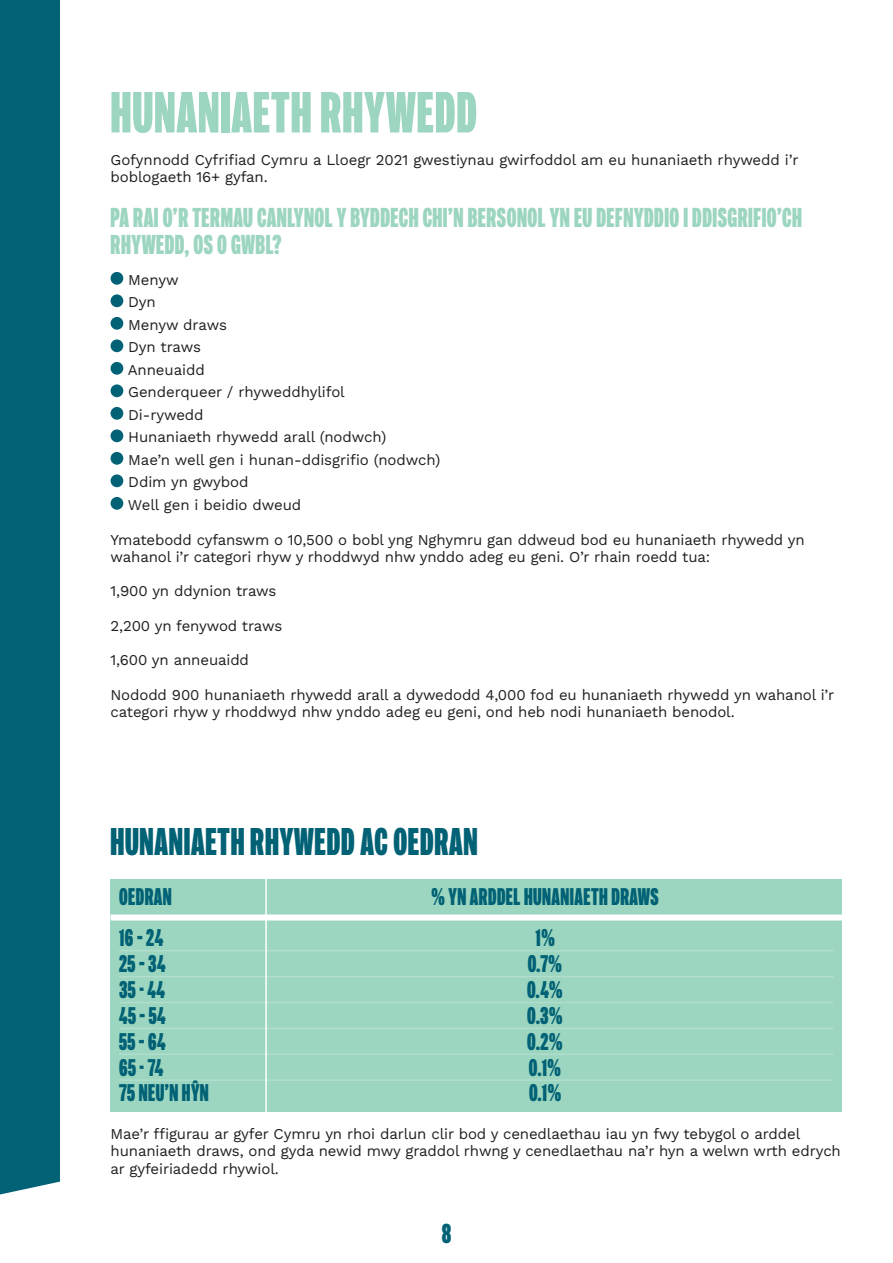
<style>
.page{position:relative;width:893px;height:1263px;background:#fff}
.page>*{position:absolute;margin:0;border:0;box-sizing:border-box;transform-origin:0 0}
.t1{font:54px "Stonewall Voice Stonewall Proud";letter-spacing:.02em;color:#9dd6c0}
.t2{font:36px "Stonewall Voice Stonewall Proud";letter-spacing:.02em;color:#016175}
.t3{font:25.5px/27px "Stonewall Voice Stonewall Proud";letter-spacing:.02em;color:#9dd6c0}
.t4{font:25.5px "Stonewall Voice Stonewall Proud";color:#016175}
.t5{font:22.5px "Stonewall Voice Stonewall Proud";letter-spacing:.02em;color:#016175}
.t6{font:15px/17.2px "Work Sans";letter-spacing:-.01em;color:#231f20}
</style>
<div class="page">
<div style="left:0;top:0;width:60px;height:1263px;background:#016175"></div>
<svg style="left:0;top:1000px;width:111px;height:263px;fill:#fff"></svg>
<div style="left:111px;top:272px;width:12px;height:13px;background:#016175;border-radius:50%"></div>
<div style="left:111px;top:294px;width:12px;height:13px;background:#016175;border-radius:50%"></div>
<div style="left:111px;top:317px;width:12px;height:13px;background:#016175;border-radius:50%"></div>
<div style="left:111px;top:339px;width:12px;height:13px;background:#016175;border-radius:50%"></div>
<div style="left:111px;top:362px;width:12px;height:13px;background:#016175;border-radius:50%"></div>
<div style="left:111px;top:384px;width:12px;height:13px;background:#016175;border-radius:50%"></div>
<div style="left:111px;top:407px;width:12px;height:13px;background:#016175;border-radius:50%"></div>
<div style="left:111px;top:429px;width:12px;height:13px;background:#016175;border-radius:50%"></div>
<div style="left:111px;top:452px;width:12px;height:13px;background:#016175;border-radius:50%"></div>
<div style="left:111px;top:474px;width:12px;height:13px;background:#016175;border-radius:50%"></div>
<div style="left:111px;top:497px;width:12px;height:13px;background:#016175;border-radius:50%"></div>
<div style="left:111px;top:879px;width:731px;height:233px;background:#9dd6c0"></div>
<hr style="left:119px;top:950px;width:714px;height:1px;background:#b1decd">
<hr style="left:119px;top:976px;width:714px;height:1px;background:#b1decd">
<hr style="left:119px;top:1002px;width:714px;height:1px;background:#b1decd">
<hr style="left:119px;top:1028px;width:714px;height:1px;background:#b1decd">
<hr style="left:119px;top:1053px;width:714px;height:2px;background:#b1decd">
<hr style="left:119px;top:1079px;width:714px;height:2px;background:#b1decd">
<div style="left:111px;top:914px;width:731px;height:6px;background:#fff"></div>
<hr style="left:265px;top:866px;width:2px;height:246px;background:#fff">
<p class="t1" style="left:111px;top:83px;width:368px">HUNANIAETH RHYWEDD</p>
<p class="t6" style="left:111px;top:151px;width:689px">Gofynnodd Cyfrifiad Cymru a Lloegr 2021 gwestiynau gwirfoddol am eu hunaniaeth rhywedd i’r boblogaeth 16+ gyfan.</p>
<p class="t3" style="left:111px;top:204px;width:693px">PA RAI O’R TERMAU CANLYNOL Y BYDDECH CHI’N BERSONOL YN EU DEFNYDDIO I DDISGRIFIO’CH<br>RHYWEDD, OS O GWBL?</p>
<p class="t6" style="left:128px;top:270px;width:52px">Menyw</p>
<p class="t6" style="left:128px;top:293px;width:29px">Dyn</p>
<p class="t6" style="left:128px;top:315px;width:100px">Menyw draws</p>
<p class="t6" style="left:128px;top:338px;width:74px">Dyn traws</p>
<p class="t6" style="left:128px;top:360px;width:79px">Anneuaidd</p>
<p class="t6" style="left:128px;top:383px;width:218px">Genderqueer / rhyweddhylifol</p>
<p class="t6" style="left:128px;top:405px;width:77px">Di-rywedd</p>
<p class="t6" style="left:128px;top:428px;width:259px">Hunaniaeth rhywedd arall (nodwch)</p>
<p class="t6" style="left:128px;top:450px;width:314px">Mae’n well gen i hunan-ddisgrifio (nodwch)</p>
<p class="t6" style="left:128px;top:473px;width:122px">Ddim yn gwybod</p>
<p class="t6" style="left:128px;top:495px;width:175px">Well gen i beidio dweud</p>
<p class="t6" style="left:111px;top:530px;width:696px">Ymatebodd cyfanswm o 10,500 o bobl yng Nghymru gan ddweud bod eu hunaniaeth rhywedd yn wahanol i’r categori rhyw y rhoddwyd nhw ynddo adeg eu geni. O’r rhain roedd tua:</p>
<p class="t6" style="left:111px;top:582px;width:167px">1,900 yn ddynion traws</p>
<p class="t6" style="left:111px;top:617px;width:173px">2,200 yn fenywod traws</p>
<p class="t6" style="left:111px;top:651px;width:140px">1,600 yn anneuaidd</p>
<p class="t6" style="left:111px;top:686px;width:725px">Nododd 900 hunaniaeth rhywedd arall a dywedodd 4,000 fod eu hunaniaeth rhywedd yn wahanol i’r categori rhyw y rhoddwyd nhw ynddo adeg eu geni, ond heb nodi hunaniaeth benodol.</p>
<p class="t2" style="left:111px;top:822px;width:369px">HUNANIAETH RHYWEDD AC OEDRAN</p>
<p class="t5" style="left:119px;top:885px;width:54px">OEDRAN</p>
<p class="t5" style="left:431px;top:885px;width:229px">% YN ARDDEL HUNANIAETH DRAWS</p>
<p class="t5" style="left:119px;top:925px;width:46px">16 – 24</p>
<p class="t5" style="left:535px;top:925px;width:21px">1%</p>
<p class="t5" style="left:119px;top:951px;width:48px">25 – 34</p>
<p class="t5" style="left:528px;top:951px;width:36px">0.7%</p>
<p class="t5" style="left:119px;top:977px;width:47px">35 - 44</p>
<p class="t5" style="left:527px;top:977px;width:37px">0.4%</p>
<p class="t5" style="left:119px;top:1003px;width:48px">45 – 54</p>
<p class="t5" style="left:527px;top:1003px;width:37px">0.3%</p>
<p class="t5" style="left:119px;top:1029px;width:48px">55 – 64</p>
<p class="t5" style="left:527px;top:1029px;width:37px">0.2%</p>
<p class="t5" style="left:119px;top:1055px;width:46px">65 - 74</p>
<p class="t5" style="left:529px;top:1055px;width:34px">0.1%</p>
<p class="t5" style="left:119px;top:1081px;width:91px">75 NEU’N HŶN</p>
<p class="t5" style="left:529px;top:1081px;width:34px">0.1%</p>
<p class="t6" style="left:111px;top:1125px;width:732px">Mae’r ffigurau ar gyfer Cymru yn rhoi darlun clir bod y cenedlaethau iau yn fwy tebygol o arddel hunaniaeth draws, ond gyda newid mwy graddol rhwng y cenedlaethau na’r hyn a welwn wrth edrych ar gyfeiriadedd rhywiol.</p>
<h3 class="t4" style="left:442px;top:1220px;width:11px">8</h3>
</div>
